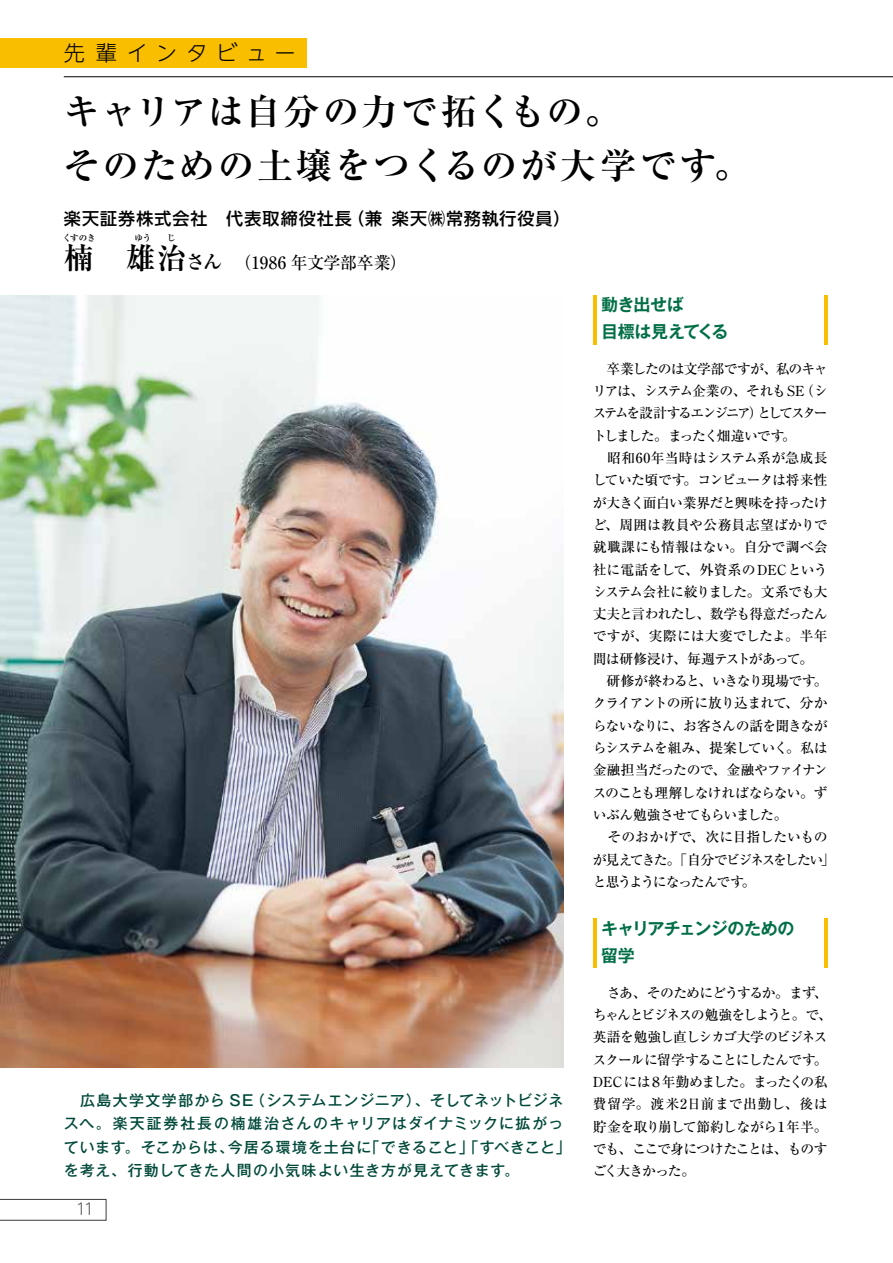
<style>
.page{position:relative;width:893px;height:1263px;background:#fff}
.page>*{position:absolute;margin:0;border:0;box-sizing:border-box;transform-origin:0 0}
.t1{font:700 36.15px/53.1px "Ryumin Pro";letter-spacing:.065em;color:#000}
.t2{font:300 21.3px "UD Shin Go NT Pr 6 N";letter-spacing:.395em;color:#000}
.t3{font:500 16.95px "UD Shin Go NT Pr 6 N";letter-spacing:.06em;color:#000}
.t4{font:700 16.95px/27.6px "Gothic MB101 Pro De";letter-spacing:-.035em;color:#006f46}
.t5{font:500 16.95px "Ryumin Pro";letter-spacing:-.015em;color:#000}
.t6{font:300 15.9px "UD Shin Go NT Pr 6 N";color:#595757}
.t7{font:500 14.85px/23.4px "Gothic MB101 Pro";letter-spacing:.06em;color:#00493a}
.t8{font:500 13.8px/22.4px "Ryumin Pro";letter-spacing:-.055em;color:#000}
.t9{font:700 8.55px "Ryumin Pro";letter-spacing:-.03em;color:#000}
.s1{font-weight:700;font-size:29.7px}
.s2{font-weight:700;font-size:19.2px}
</style>
<div class="page">
<img style="left:0;top:296px;width:563px;height:771px">
<hr style="left:593px;top:296px;width:4px;height:49px;background:#fabe00">
<hr style="left:824px;top:296px;width:4px;height:49px;background:#fabe00">
<hr style="left:593px;top:918px;width:4px;height:49px;background:#fabe00">
<hr style="left:824px;top:918px;width:4px;height:49px;background:#fabe00">
<div style="left:0;top:38px;width:306px;height:30px;background:#fabe00"></div>
<hr style="left:64px;top:76px;width:829px;height:1px;background:#000">
<svg style="left:0;top:1199px;width:106px;height:21px"></svg>
<h2 class="t2" style="left:64px;top:36px;width:233px">先輩インタビュー</h2>
<h1 class="t1" style="left:64px;top:83px;width:688px">キャリアは自分の力で拓くもの。<br>そのための土壌をつくるのが大学です。</h1>
<p class="t3" style="left:64px;top:205px;width:508px">楽天証券株式会社　代表取締役社長（兼楽天㈱常務執行役員）</p>
<p class="t5" style="left:64px;top:249px;width:345px"><span class="s1">楠　雄治</span><span class="s2">さん　</span>（1986 年文学部卒業）</p>
<p class="t9" style="left:63px;top:231px;width:34px">くすのき</p>
<p class="t9" style="left:134px;top:231px;width:18px">ゆう</p>
<p class="t9" style="left:167px;top:231px;width:10px">じ</p>
<p class="t7" style="left:64px;top:1087px;width:509px">　広島大学文学部から SE（システムエンジニア）、そしてネットビジネスへ。楽天証券社長の楠雄治さんのキャリアはダイナミックに拡がっています。そこからは、今居る環境を土台に「できること」「すべきこと」を考え、行動してきた人間の小気味よい生き方が見えてきます。</p>
<p class="t6" style="left:76px;top:1196px;width:20px">11</p>
<p class="t4" style="left:601px;top:288px;width:129px">動き出せば<br>目標は見えてくる</p>
<p class="t8" style="left:593px;top:356px;width:243px">　卒業したのは文学部ですが、私のキャリアは、システム企業の、それもSE（システムを設計するエンジニア）としてスタートしました。まったく畑違いです。<br>　昭和60年当時はシステム系が急成長していた頃です。コンピュータは将来性が大きく面白い業界だと興味を持ったけど、周囲は教員や公務員志望ばかりで就職課にも情報はない。自分で調べ会社に電話をして、外資系のDECというシステム会社に絞りました。文系でも大丈夫と言われたし、数学も得意だったんですが、実際には大変でしたよ。半年間は研修浸け、毎週テストがあって。<br>　研修が終わると、いきなり現場です。クライアントの所に放り込まれて、分からないなりに、お客さんの話を聞きながらシステムを組み、提案していく。私は金融担当だったので、金融やファイナンスのことも理解しなければならない。ずいぶん勉強させてもらいました。<br>　そのおかげで、次に目指したいものが見えてきた。「自分でビジネスをしたい」と思うようになったんです。</p>
<p class="t4" style="left:601px;top:912px;width:195px">キャリアチェンジのための留学</p>
<p class="t8" style="left:593px;top:980px;width:241px">　さあ、そのためにどうするか。まず、ちゃんとビジネスの勉強をしようと。で、英語を勉強し直しシカゴ大学のビジネススクールに留学することにしたんです。<br>DEC には８年勤めました。まったくの私費留学。渡米2日前まで出勤し、後は貯金を取り崩して節約しながら１年半。でも、ここで身につけたことは、ものすごく大きかった。</p>
</div>
